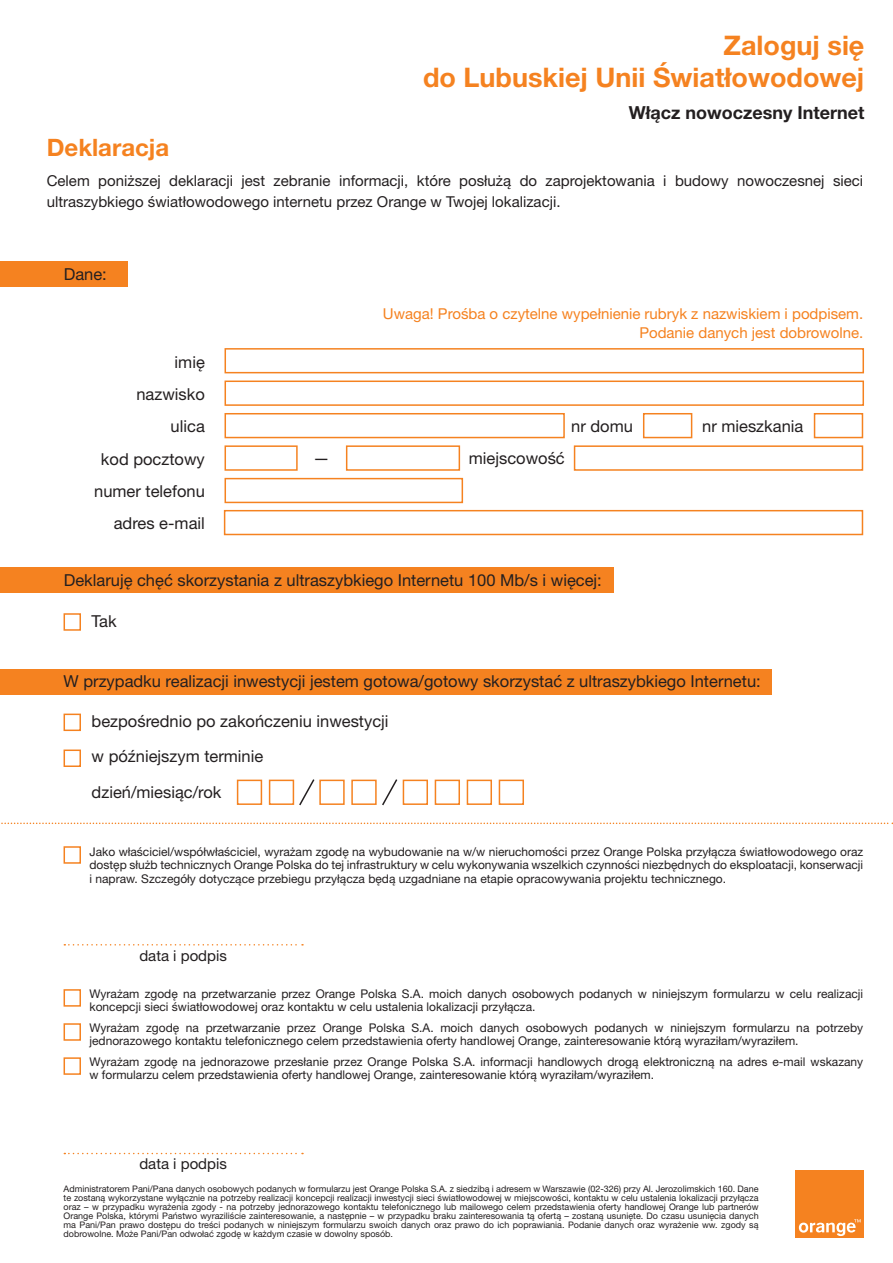
<style>
.page{position:relative;width:893px;height:1263px;background:#fff}
.page>*{position:absolute;margin:0;border:0;box-sizing:border-box;transform-origin:0 0}
.t1{font:700 27px "Helvetica Neue LT Pro";color:#f58220}
.t2{font:700 24px "Helvetica Neue LT Pro";color:#f58220}
.t3{font:700 18px "Helvetica Neue LT Pro";color:#231f20}
.t4{font:16.5px "Helvetica Neue LT Pro";color:#231f20}
.t5{font:15px/21px "Helvetica Neue LT Pro";color:#231f20}
.t6{font:15px "Helvetica Neue LT Pro";color:#f58220}
.t7{font:12px/13.5px "Helvetica Neue LT Pro";color:#231f20}
.t8{font:9px/9px "Helvetica Neue LT Pro";color:#231f20;text-align:justify}
</style>
<div class="page">
<div style="left:795px;top:1170px;width:68px;height:67px;background:#f58220"></div>
<svg style="left:799px;top:1219px;width:62px;height:17px"></svg>
<div style="left:0;top:261px;width:128px;height:26px;background:#f58220"></div>
<div style="left:0;top:567px;width:614px;height:26px;background:#f58220"></div>
<svg style="left:1px;top:822px;width:892px;height:2px"></svg>
<div style="left:0;top:669px;width:771px;height:25px;background:#f58220"></div>
<div style="left:225px;top:380px;width:639px;height:26px;border:2px solid #f58220"></div>
<div style="left:225px;top:348px;width:639px;height:25px;border:2px solid #f58220"></div>
<div style="left:225px;top:445px;width:73px;height:26px;border:2px solid #f58220"></div>
<div style="left:346px;top:445px;width:114px;height:26px;border:2px solid #f58220"></div>
<div style="left:574px;top:445px;width:289px;height:26px;border:2px solid #f58220"></div>
<div style="left:224px;top:510px;width:639px;height:25px;border:2px solid #f58220"></div>
<div style="left:225px;top:478px;width:238px;height:25px;border:2px solid #f58220"></div>
<div style="left:225px;top:413px;width:340px;height:25px;border:2px solid #f58220"></div>
<div style="left:643px;top:413px;width:49px;height:25px;border:2px solid #f58220"></div>
<div style="left:814px;top:413px;width:49px;height:25px;border:2px solid #f58220"></div>
<div style="left:64px;top:714px;width:17px;height:17px;border:2px solid #f58220"></div>
<div style="left:64px;top:613px;width:17px;height:18px;border:2px solid #f58220"></div>
<div style="left:64px;top:749px;width:17px;height:18px;border:2px solid #f58220"></div>
<div style="left:64px;top:846px;width:17px;height:18px;border:2px solid #f58220"></div>
<svg style="left:64px;top:944px;width:239px;height:1px"></svg>
<svg style="left:64px;top:1153px;width:239px;height:1px"></svg>
<div style="left:64px;top:989px;width:17px;height:18px;border:2px solid #f58220"></div>
<div style="left:64px;top:1023px;width:17px;height:18px;border:2px solid #f58220"></div>
<div style="left:64px;top:1057px;width:17px;height:18px;border:2px solid #f58220"></div>
<div style="left:403px;top:780px;width:25px;height:25px;border:2px solid #f58220"></div>
<div style="left:319px;top:780px;width:26px;height:25px;border:2px solid #f58220"></div>
<div style="left:237px;top:780px;width:25px;height:25px;border:2px solid #f58220"></div>
<div style="left:467px;top:780px;width:25px;height:25px;border:2px solid #f58220"></div>
<div style="left:435px;top:780px;width:25px;height:25px;border:2px solid #f58220"></div>
<div style="left:351px;top:780px;width:26px;height:25px;border:2px solid #f58220"></div>
<div style="left:269px;top:780px;width:25px;height:25px;border:2px solid #f58220"></div>
<div style="left:499px;top:780px;width:25px;height:25px;border:2px solid #f58220"></div>
<svg style="left:299px;top:779px;width:16px;height:27px"></svg>
<svg style="left:382px;top:779px;width:16px;height:27px"></svg>
<p class="t2" style="left:47px;top:132px;width:124px">Deklaracja</p>
<p class="t1" style="left:723px;top:28px;width:142px">Zaloguj się</p>
<p class="t1" style="left:423px;top:61px;width:443px">do Lubuskiej Unii Światłowodowej</p>
<p class="t3" style="left:629px;top:102px;width:237px">Włącz nowoczesny Internet</p>
<p class="t5" style="left:47px;top:169px;width:818px">Celem poniższej deklaracji jest zebranie informacji, które posłużą do zaprojektowania i budowy nowoczesnej sieci ultraszybkiego światłowodowego internetu przez Orange w Twojej lokalizacji.</p>
<p class="t4" style="left:64px;top:264px;width:45px">Dane:</p>
<p class="t4" style="left:175px;top:352px;width:32px">imię</p>
<p class="t4" style="left:136px;top:384px;width:70px">nazwisko</p>
<p class="t4" style="left:171px;top:416px;width:36px">ulica</p>
<p class="t4" style="left:101px;top:449px;width:105px">kod pocztowy</p>
<p class="t4" style="left:94px;top:481px;width:112px">numer telefonu</p>
<p class="t4" style="left:114px;top:513px;width:93px">adres e-mail</p>
<p class="t4" style="left:313px;top:448px;width:18px">—</p>
<p class="t6" style="left:383px;top:304px;width:482px">Uwaga! Prośba o czytelne wypełnienie rubryk z nazwiskiem i podpisem.</p>
<p class="t6" style="left:639px;top:323px;width:225px">Podanie danych jest dobrowolne.</p>
<p class="t4" style="left:469px;top:448px;width:97px">miejscowość</p>
<p class="t4" style="left:571px;top:416px;width:63px">nr domu</p>
<p class="t4" style="left:702px;top:416px;width:103px">nr mieszkania</p>
<p class="t4" style="left:64px;top:570px;width:540px">Deklaruję chęć skorzystania z ultraszybkiego Internetu 100 Mb/s i więcej:</p>
<p class="t4" style="left:92px;top:611px;width:27px">Tak</p>
<p class="t4" style="left:64px;top:670px;width:699px">W przypadku realizacji inwestycji jestem gotowa/gotowy skorzystać z ultraszybkiego Internetu:</p>
<p class="t4" style="left:92px;top:711px;width:298px">bezpośrednio po zakończeniu inwestycji</p>
<p class="t4" style="left:92px;top:746px;width:173px">w późniejszym terminie</p>
<p class="t4" style="left:92px;top:782px;width:131px">dzień/miesiąc/rok</p>
<p class="t7" style="left:90px;top:844px;width:775px;text-align:justify">Jako właściciel/współwłaściciel, wyrażam zgodę na wybudowanie na w/w nieruchomości przez Orange Polska przyłącza światłowodowego oraz dostęp służb technicznych Orange Polska do tej infrastruktury w celu wykonywania wszelkich czynności niezbędnych do eksploatacji, konserwacji i napraw. Szczegóły dotyczące przebiegu przyłącza będą uzgadniane na etapie opracowywania projektu technicznego.</p>
<p class="t5" style="left:139px;top:944px;width:89px">data i podpis</p>
<p class="t7" style="left:90px;top:986px;width:775px">Wyrażam zgodę na przetwarzanie przez Orange Polska S.A. moich danych osobowych podanych w niniejszym formularzu w celu realizacji koncepcji sieci światłowodowej oraz kontaktu w celu ustalenia lokalizacji przyłącza.</p>
<p class="t7" style="left:90px;top:1020px;width:775px">Wyrażam zgodę na przetwarzanie przez Orange Polska S.A. moich danych osobowych podanych w niniejszym formularzu na potrzeby jednorazowego kontaktu telefonicznego celem przedstawienia oferty handlowej Orange, zainteresowanie którą wyraziłam/wyraziłem.</p>
<p class="t7" style="left:90px;top:1054px;width:775px">Wyrażam zgodę na jednorazowe przesłanie przez Orange Polska S.A. informacji handlowych drogą elektroniczną na adres e-mail wskazany w formularzu celem przedstawienia oferty handlowej Orange, zainteresowanie którą wyraziłam/wyraziłem.</p>
<p class="t5" style="left:139px;top:1153px;width:89px">data i podpis</p>
<p class="t8" style="left:64px;top:1184px;width:697px">Administratorem Pani/Pana danych osobowych podanych w formularzu jest Orange Polska S.A. z siedzibą i adresem w Warszawie (02-326) przy Al. Jerozolimskich 160. Dane te zostaną wykorzystane wyłącznie na potrzeby realizacji koncepcji realizacji inwestycji sieci światłowodowej w miejscowości, kontaktu w celu ustalenia lokalizacji przyłącza oraz – w przypadku wyrażenia zgody - na potrzeby jednorazowego kontaktu telefonicznego lub mailowego celem przedstawienia oferty handlowej Orange lub partnerów Orange Polska, którymi Państwo wyraziliście zainteresowanie, a następnie – w przypadku braku zainteresowania tą ofertą – zostaną usunięte. Do czasu usunięcia danych ma Pani/Pan prawo dostępu do treści podanych w niniejszym formularzu swoich danych oraz prawo do ich poprawiania. Podanie danych oraz wyrażenie ww. zgody są dobrowolne. Może Pani/Pan odwołać zgodę w każdym czasie w dowolny sposób.</p>
</div>
